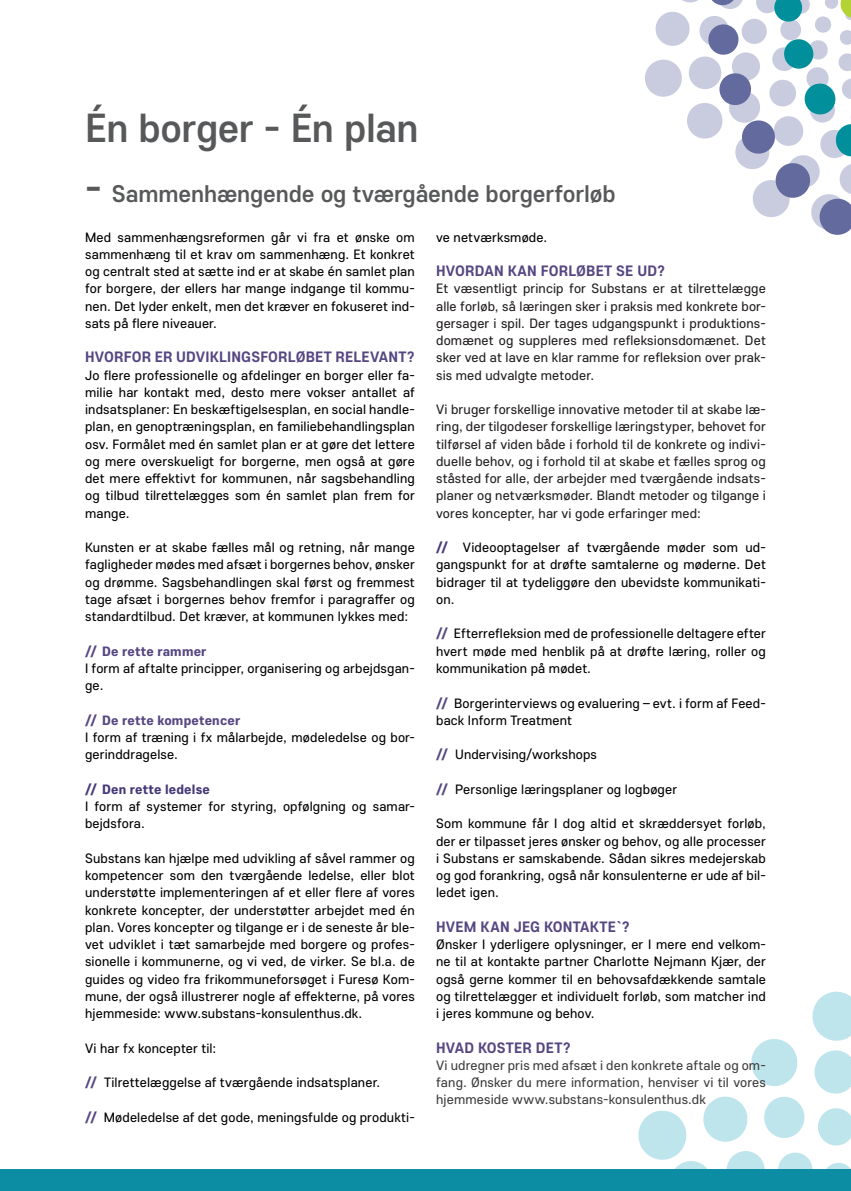
<style>
.page{position:relative;width:851px;height:1191px;background:#fff}
.page>*{position:absolute;margin:0;border:0;box-sizing:border-box;transform-origin:0 0}
.Substans_overskrift{font:500 40.5px "Core Sans E 55";letter-spacing:-.01em;color:#57585a}
.Substans_overskrift-2{font:500 24px "Core Sans E 55";letter-spacing:-.005em;color:#57585a}
.Substans_mellemrubri{font:700 15px "Core Sans E 65";letter-spacing:.01em;color:#564782}
.Substans_brødtekst{font:700 15px "Core Sans E 65";letter-spacing:.015em;color:#564782}
.Substans_brødtekst-2{font:13.5px/17.2px "Core Sans E 45";letter-spacing:.01em;color:#000;text-align:justify}
.Substans_brødtekst-3{font:13.5px/17.2px "Core Sans E 45";letter-spacing:.01em;color:#231f20;text-align:justify}
.Substans_mellemrubri-2{font:13.5px/17.2px "Core Sans E 45";letter-spacing:.01em;color:#3e3e3f;text-align:justify}
.Substans_brødtekst-4{font:800 13.5px "Core Sans E 75";letter-spacing:.015em;color:#564782}
.Substans_brødtekst-5{font:800 13.5px "Core Sans E 75";letter-spacing:.01em;color:#473978}
.s1{font-size:40.5px}
.s2{font-family:"Core Sans E 75";font-weight:800;color:#564782}
.s3{font-family:"Core Sans E 75";font-weight:800;color:#473978}
</style>
<div class="page">
<svg style="left:645px;top:0;width:205px;height:235px"></svg>
<svg style="left:638px;top:991px;width:212px;height:178px"></svg>
<div style="left:0;top:1169px;width:850px;height:22px;background:#0c8da3"></div>
<p class="Substans_overskrift" style="left:85px;top:101px;width:335px">Én borger - Én plan</p>
<p class="Substans_overskrift-2" style="left:85px;top:178px;width:532px"><span class="s1">-</span> Sammenhængende og tværgående borgerforløb</p>
<p class="Substans_brødtekst-2" style="left:85px;top:228px;width:331px">Med sammenhængsreformen går vi fra et ønske om sammenhæng til et krav om sammenhæng. Et konkret og centralt sted at sætte ind er at skabe én samlet plan for borgere, der ellers har mange indgange til kommu&shy;nen. Det lyder enkelt, men det kræver en fokuseret ind&shy;sats på flere niveauer.</p>
<p class="Substans_mellemrubri" style="left:85px;top:347px;width:331px">HVORFOR ER UDVIKLINGSFORLØBET RELEVANT?</p>
<p class="Substans_brødtekst-2" style="left:85px;top:366px;width:331px">Jo flere professionelle og afdelinger en borger eller fa&shy;milie har kontakt med, desto mere vokser antallet af indsatsplaner: En beskæftigelsesplan, en social handle&shy;plan, en genoptræningsplan, en familiebehandlingsplan osv. Formålet med én samlet plan er at gøre det lettere og mere overskueligt for borgerne, men også at gøre det mere effektivt for kommunen, når sagsbehandling og tilbud tilrettelægges som én samlet plan frem for mange.</p>
<p class="Substans_brødtekst-2" style="left:85px;top:538px;width:331px">Kunsten er at skabe fælles mål og retning, når mange fagligheder mødes med afsæt i borgernes behov, ønsker og drømme. Sagsbehandlingen skal først og fremmest tage afsæt i borgernes behov fremfor i paragraffer og standardtilbud. Det kræver, at kommunen lykkes med:</p>
<p class="Substans_brødtekst-4" style="left:85px;top:642px;width:123px">// De rette rammer</p>
<p class="Substans_brødtekst-2" style="left:85px;top:659px;width:331px">I form af aftalte principper, organisering og arbejdsgan&shy;ge.</p>
<p class="Substans_brødtekst-4" style="left:85px;top:711px;width:157px">// De rette kompetencer</p>
<p class="Substans_brødtekst-2" style="left:85px;top:728px;width:331px">I form af træning i fx målarbejde, mødeledelse og bor&shy;gerinddragelse.</p>
<p class="Substans_brødtekst-5" style="left:85px;top:780px;width:126px">// Den rette ledelse</p>
<p class="Substans_brødtekst-2" style="left:85px;top:797px;width:331px">I form af systemer for styring, opfølgning og samar&shy;bejdsfora.</p>
<p class="Substans_brødtekst-2" style="left:85px;top:849px;width:331px">Substans kan hjælpe med udvikling af såvel rammer og kompetencer som den tværgående ledelse, eller blot understøtte implementeringen af et eller flere af vores konkrete koncepter, der understøtter arbejdet med én plan. Vores koncepter og tilgange er i de seneste år ble&shy;vet udviklet i tæt samarbejde med borgere og profes&shy;sionelle i kommunerne, og vi ved, de virker. Se bl.a. de guides og video fra frikommuneforsøget i Furesø Kom&shy;mune, der også illustrerer nogle af effekterne, på vores hjemmeside: www.substans-konsulenthus.dk.</p>
<p class="Substans_brødtekst-2" style="left:85px;top:1038px;width:133px">Vi har fx koncepter til:</p>
<p class="Substans_brødtekst-2" style="left:85px;top:1073px;width:297px"><span class="s2">//</span> Tilrettelæggelse af tværgående indsatsplaner.</p>
<p class="Substans_brødtekst-2" style="left:85px;top:1107px;width:331px"><span class="s2">//</span> Mødeledelse af det gode, meningsfulde og produkti-</p>
<p class="Substans_brødtekst-2" style="left:436px;top:228px;width:113px">ve netværksmøde.</p>
<p class="Substans_mellemrubri" style="left:436px;top:261px;width:230px">HVORDAN KAN FORLØBET SE UD?</p>
<p class="Substans_brødtekst-3" style="left:436px;top:279px;width:331px">Et væsentligt princip for Substans er at tilrettelægge alle forløb, så læringen sker i praksis med konkrete bor&shy;gersager i spil. Der tages udgangspunkt i produktions&shy;domænet og suppleres med refleksionsdomænet. Det sker ved at lave en klar ramme for refleksion over prak&shy;sis med udvalgte metoder.</p>
<p class="Substans_brødtekst-3" style="left:436px;top:400px;width:331px">Vi bruger forskellige innovative metoder til at skabe læ&shy;ring, der tilgodeser forskellige læringstyper, behovet for tilførsel af viden både i forhold til de konkrete og indivi&shy;duelle behov, og i forhold til at skabe et fælles sprog og ståsted for alle, der arbejder med tværgående indsats&shy;planer og netværksmøder. Blandt metoder og tilgange i vores koncepter, har vi gode erfaringer med:</p>
<p class="Substans_brødtekst-2" style="left:436px;top:538px;width:331px"><span class="s3">//</span> Videooptagelser af tværgående møder som ud&shy;gangspunkt for at drøfte samtalerne og møderne. Det bidrager til at tydeliggøre den ubevidste kommunikati&shy;on.</p>
<p class="Substans_brødtekst-2" style="left:436px;top:624px;width:331px"><span class="s2">//</span> Efterrefleksion med de professionelle deltagere efter hvert møde med henblik på at drøfte læring, roller og kommunikation på mødet.</p>
<p class="Substans_brødtekst-2" style="left:436px;top:693px;width:331px"><span class="s2">//</span> Borgerinterviews og evaluering – evt. i form af Feed&shy;back Inform Treatment</p>
<p class="Substans_brødtekst-2" style="left:436px;top:745px;width:162px"><span class="s2">//</span> Undervising/workshops</p>
<p class="Substans_brødtekst-2" style="left:436px;top:780px;width:242px"><span class="s2">//</span> Personlige læringsplaner og logbøger</p>
<p class="Substans_brødtekst-2" style="left:436px;top:814px;width:331px">Som kommune får I dog altid et skræddersyet forløb, der er tilpasset jeres ønsker og behov, og alle processer i Substans er samskabende. Sådan sikres medejerskab og god forankring, også når konsulenterne er ude af bil&shy;ledet igen.</p>
<p class="Substans_brødtekst" style="left:436px;top:916px;width:195px">HVEM KAN JEG KONTAKTE`?</p>
<p class="Substans_brødtekst-2" style="left:436px;top:935px;width:331px">Ønsker I yderligere oplysninger, er I mere end velkom&shy;ne til at kontakte partner Charlotte Nejmann Kjær, der også gerne kommer til en behovsafdækkende samtale og tilrettelægger et individuelt forløb, som matcher ind i jeres kommune og behov.</p>
<p class="Substans_mellemrubri" style="left:436px;top:1037px;width:136px">HVAD KOSTER DET?</p>
<p class="Substans_mellemrubri-2" style="left:436px;top:1056px;width:331px">Vi udregner pris med afsæt i den konkrete aftale og om&shy;fang. Ønsker du mere information, henviser vi til vores hjemmeside www.substans-konsulenthus.dk</p>
</div>
